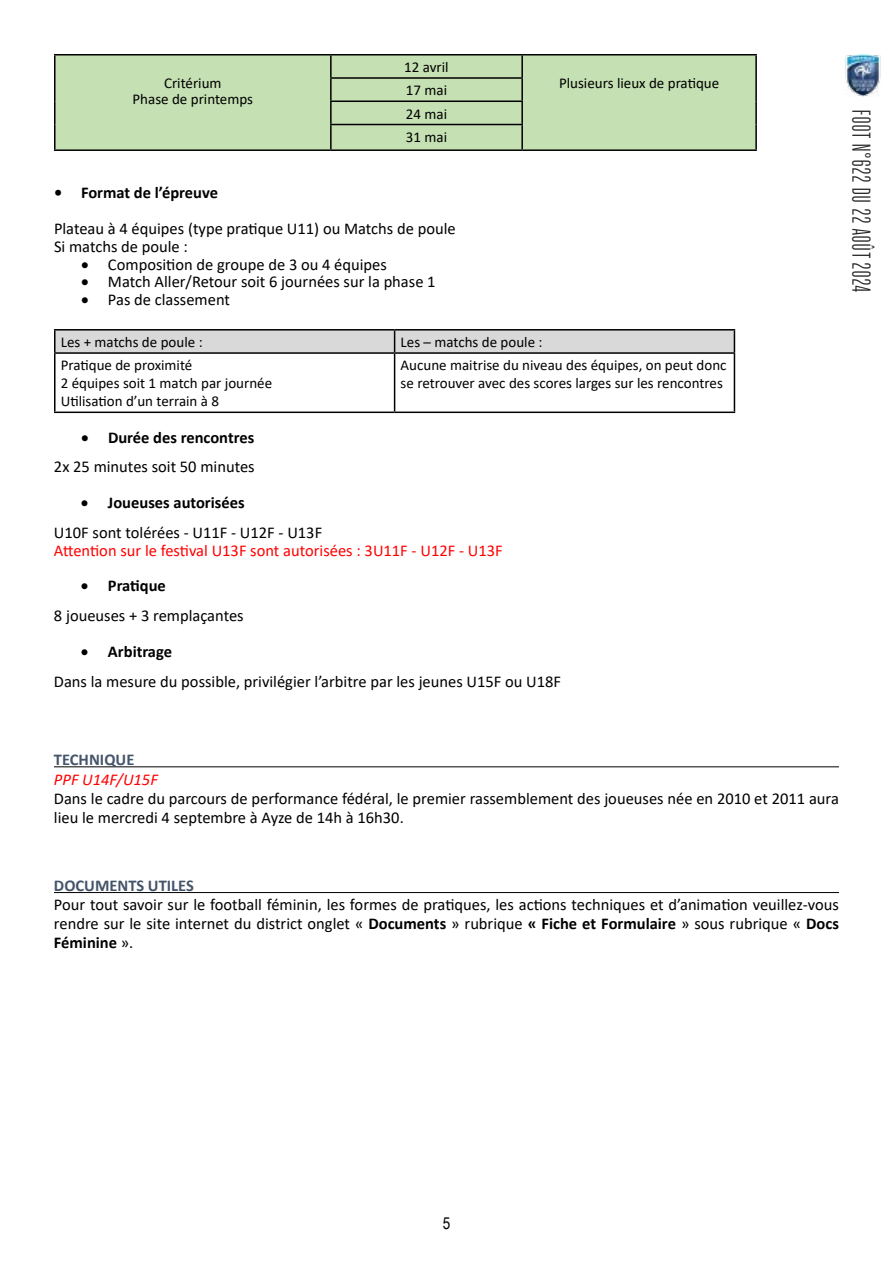
<style>
.page{position:relative;width:893px;height:1263px;background:#fff}
.page>*{position:absolute;margin:0;border:0;box-sizing:border-box;transform-origin:0 0}
.t1{font:25.5px "FFF Hero";color:#262626}
.t2{font:16.5px/29.8px "Calibri";color:#000}
.t3{font:16.5px "Calibri";color:#f00}
.t4{font:700 16.5px "Calibri";color:#44546a}
.t5{font:700 16.5px "Calibri";color:#000}
.t6{font:italic 16.5px "Calibri";color:#f00}
.t7{font:16.5px "Arial Narrow";color:#000}
.t8{font:15px/18px "Calibri";color:#000}
.s1{font-weight:700}
</style>
<div class="page">
<img style="left:845px;top:54px;width:36px;height:43px">
<hr style="left:54px;top:766px;width:785px;height:1px;background:#000">
<hr style="left:54px;top:892px;width:785px;height:1px;background:#000">
<div style="left:56px;top:56px;width:699px;height:93px;background:#c5e0b3"></div>
<hr style="left:54px;top:54px;width:277px;height:2px;background:#000">
<hr style="left:54px;top:56px;width:2px;height:22px;background:#000">
<hr style="left:331px;top:54px;width:191px;height:2px;background:#000">
<hr style="left:330px;top:56px;width:2px;height:21px;background:#000">
<hr style="left:522px;top:54px;width:235px;height:2px;background:#000">
<hr style="left:521px;top:56px;width:2px;height:21px;background:#000">
<hr style="left:755px;top:56px;width:2px;height:22px;background:#000">
<hr style="left:54px;top:78px;width:2px;height:23px;background:#000">
<hr style="left:330px;top:77px;width:193px;height:2px;background:#000">
<hr style="left:330px;top:79px;width:2px;height:22px;background:#000">
<hr style="left:521px;top:79px;width:2px;height:22px;background:#000">
<hr style="left:755px;top:78px;width:2px;height:23px;background:#000">
<hr style="left:54px;top:101px;width:2px;height:24px;background:#000">
<hr style="left:330px;top:101px;width:193px;height:1px;background:#000">
<hr style="left:330px;top:102px;width:2px;height:22px;background:#000">
<hr style="left:521px;top:102px;width:2px;height:22px;background:#000">
<hr style="left:755px;top:101px;width:2px;height:24px;background:#000">
<hr style="left:54px;top:125px;width:2px;height:24px;background:#000">
<hr style="left:330px;top:124px;width:193px;height:1px;background:#000">
<hr style="left:330px;top:125px;width:2px;height:24px;background:#000">
<hr style="left:521px;top:125px;width:2px;height:24px;background:#000">
<hr style="left:755px;top:125px;width:2px;height:24px;background:#000">
<hr style="left:54px;top:149px;width:277px;height:2px;background:#000">
<hr style="left:331px;top:149px;width:191px;height:2px;background:#000">
<hr style="left:522px;top:149px;width:235px;height:2px;background:#000">
<hr style="left:54px;top:329px;width:341px;height:2px;background:#000">
<hr style="left:54px;top:331px;width:2px;height:21px;background:#000">
<hr style="left:395px;top:329px;width:340px;height:2px;background:#000">
<div style="left:55px;top:330px;width:680px;height:22px;background:#d9d9d9"></div>
<hr style="left:54px;top:352px;width:341px;height:2px;background:#000">
<hr style="left:54px;top:354px;width:2px;height:58px;background:#000">
<hr style="left:395px;top:352px;width:340px;height:2px;background:#000">
<hr style="left:394px;top:354px;width:1px;height:58px;background:#000">
<hr style="left:734px;top:354px;width:1px;height:58px;background:#000">
<hr style="left:54px;top:412px;width:341px;height:1px;background:#000">
<hr style="left:395px;top:412px;width:340px;height:1px;background:#000">
<p class="t8" style="left:133px;top:75px;width:122px;line-height:16.2px;text-align:center">Critérium<br>Phase de printemps</p>
<p class="t8" style="left:404px;top:58px;width:46px">12 avril</p>
<p class="t8" style="left:406px;top:78px;width:43px;line-height:23.2px;text-align:justify">17 mai 24 mai 31 mai</p>
<p class="t8" style="left:559px;top:74px;width:162px">Plusieurs lieux de pratique</p>
<p class="t5" style="left:54px;top:181px;width:166px">• Format de l’épreuve</p>
<p class="t2" style="left:54px;top:219px;width:403px;line-height:17.9px">Plateau à 4 équipes (type pratique U11) ou Matchs de poule<br>Si matchs de poule :</p>
<p class="t2" style="left:81px;top:249px;width:307px">• Composition de groupe de 3 ou 4 équipes</p>
<p class="t2" style="left:81px;top:267px;width:356px">• Match Aller/Retour soit 6 journées sur la phase 1</p>
<p class="t2" style="left:81px;top:284px;width:151px">• Pas de classement</p>
<p class="t8" style="left:61px;top:333px;width:143px">Les + matchs de poule :</p>
<p class="t8" style="left:401px;top:333px;width:143px">Les – matchs de poule :</p>
<p class="t8" style="left:61px;top:356px;width:213px">Pratique de proximité<br>2 équipes soit 1 match par journée<br>Utilisation d’un terrain à 8</p>
<p class="t8" style="left:401px;top:356px;width:327px">Aucune maitrise du niveau des équipes, on peut donc se retrouver avec des scores larges sur les rencontres</p>
<p class="t2" style="left:54px;top:422px;width:202px;text-align:right">• <span class="s1">Durée des rencontres<br></span>2x 25 minutes soit 50 minutes</p>
<p class="t2" style="left:54px;top:487px;width:270px;text-indent:27px">• <span class="s1">Joueuses autorisées<br></span>U10F sont tolérées - U11F - U12F - U13F</p>
<p class="t3" style="left:54px;top:539px;width:450px">Attention sur le festival U13F sont autorisées : 3U11F - U12F - U13F</p>
<p class="t2" style="left:54px;top:570px;width:191px;text-indent:27px">• <span class="s1">Pratique<br></span>8 joueuses + 3 remplaçantes</p>
<p class="t2" style="left:54px;top:636px;width:509px;text-indent:27px">• <span class="s1">Arbitrage<br></span>Dans la mesure du possible, privilégier l’arbitre par les jeunes U15F ou U18F</p>
<h1 class="t1" style="left:875px;top:109px;width:185px;rotate:90deg">FOOT N°622 DU 22 AOÛT 2024</h1>
<p class="t4" style="left:54px;top:748px;width:82px">TECHNIQUE</p>
<p class="t6" style="left:54px;top:768px;width:105px">PPF U14F/U15F</p>
<p class="t2" style="left:54px;top:788px;width:786px;line-height:18.9px">Dans le cadre du parcours de performance fédéral, le premier rassemblement des joueuses née en 2010 et 2011 aura lieu le mercredi 4 septembre à Ayze de 14h à 16h30.</p>
<p class="t4" style="left:54px;top:873px;width:142px">DOCUMENTS UTILES</p>
<p class="t2" style="left:54px;top:894px;width:786px;line-height:18.9px;text-align:justify">Pour tout savoir sur le football féminin, les formes de pratiques, les actions techniques et d’animation veuillez-vous rendre sur le site internet du district onglet « <span class="s1">Documents</span> » rubrique <span class="s1">« Fiche et Formulaire</span> » sous rubrique « <span class="s1">Docs Féminine</span> ».</p>
<p class="t7" style="left:443px;top:1210px;width:9px">5</p>
</div>
